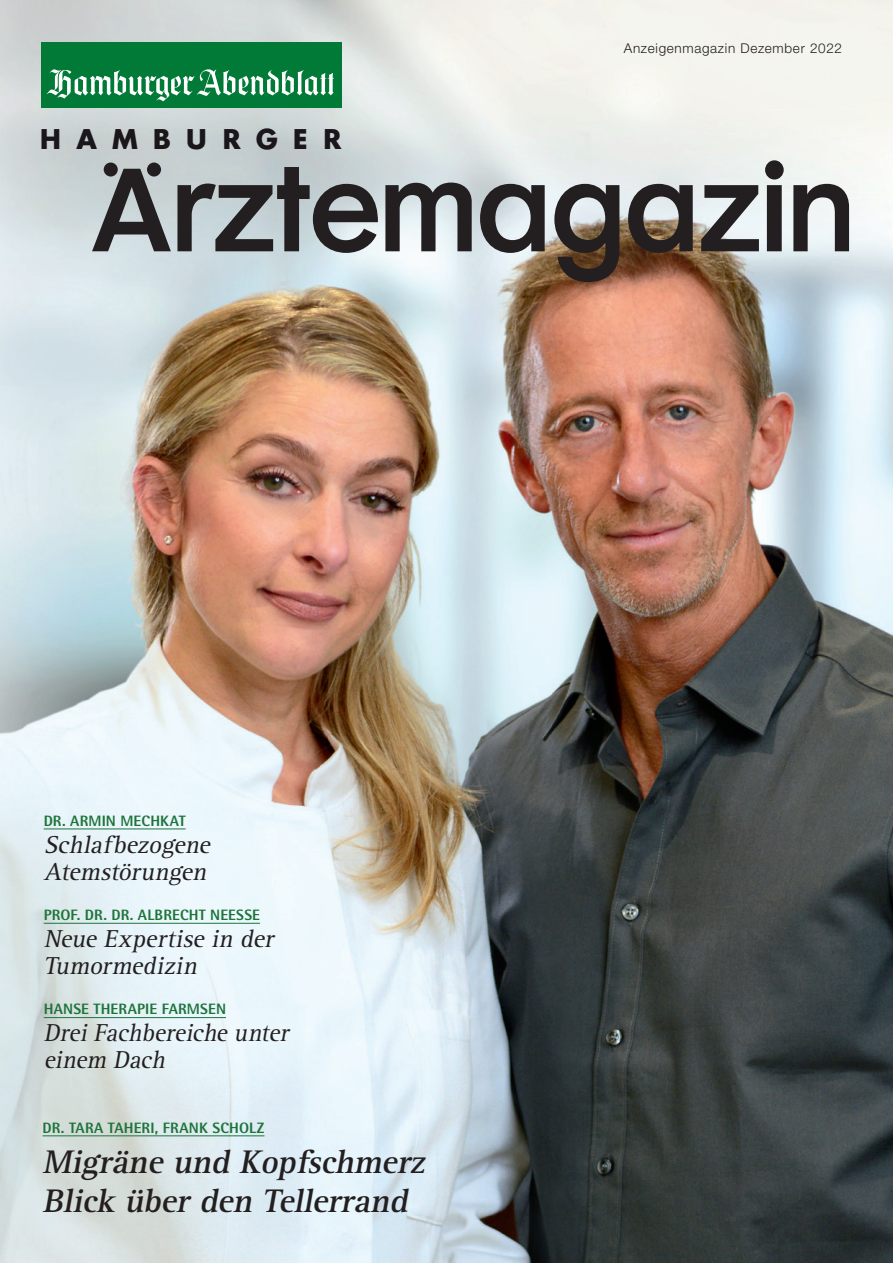
<style>
.page{position:relative;width:893px;height:1263px;background:#fff}
.page>*{position:absolute;margin:0;border:0;box-sizing:border-box;transform-origin:0 0}
.t1{font:107.85px "Futura Maxi CG Demi";letter-spacing:-.03em;color:#231f20}
.t2{font:italic 700 33.75px/39.2px "Rotis Serif";color:#231f20}
.t3{font:25.95px "Futura Maxi CG Bold";letter-spacing:.555em;color:#1a161a}
.t4{font:italic 25.35px/26.8px "Rotis Serif";color:#231f20}
.t5{font:800 15px "Rotis Semi Sans";letter-spacing:.01em;color:#1d743b}
.t6{font:300 13.5px "Helvetica Neue LT";letter-spacing:.05em;color:#231f20}
</style>
<div class="page">
<img style="left:0;top:0;width:893px;height:1263px">
<div style="left:0;top:84px;width:893px;height:243px;background:#d6d9da;opacity:.26"></div>
<svg style="left:104px;top:163px;width:57px;height:14px"></svg>
<div style="left:42px;top:43px;width:300px;height:65px;background:#007a36"></div>
<svg style="left:47px;top:69px;width:287px;height:32px"></svg>
<hr style="left:43px;top:1135px;width:221px;height:1px;background:#1d743b">
<hr style="left:44px;top:828px;width:142px;height:1px;background:#1d743b">
<hr style="left:44px;top:923px;width:216px;height:1px;background:#1d743b">
<hr style="left:44px;top:1017px;width:182px;height:1px;background:#1d743b">
<p class="t6" style="left:624px;top:40px;width:220px">Anzeigenmagazin Dezember 2022</p>
<p class="t3" style="left:39px;top:123px;width:304px">HAMBURGER</p>
<h1 class="t1" style="left:91px;top:145px;width:767px">Arztemagazin</h1>
<p class="t5" style="left:44px;top:811px;width:143px">DR. ARMIN MECHKAT</p>
<p class="t4" style="left:44px;top:832px;width:173px">Schlafbezogene<br>Atemstörungen</p>
<p class="t5" style="left:44px;top:905px;width:218px">PROF. DR. DR. ALBRECHT NEESSE</p>
<p class="t4" style="left:44px;top:926px;width:236px">Neue Expertise in der<br>Tumormedizin</p>
<p class="t5" style="left:44px;top:1000px;width:184px">HANSE THERAPIE FARMSEN</p>
<p class="t4" style="left:44px;top:1020px;width:251px">Drei Fachbereiche unter einem Dach</p>
<p class="t5" style="left:43px;top:1118px;width:223px">DR. TARA TAHERI, FRANK SCHOLZ</p>
<h2 class="t2" style="left:43px;top:1142px;width:391px">Migräne und Kopfschmerz<br>Blick über den Tellerrand</h2>
</div>
